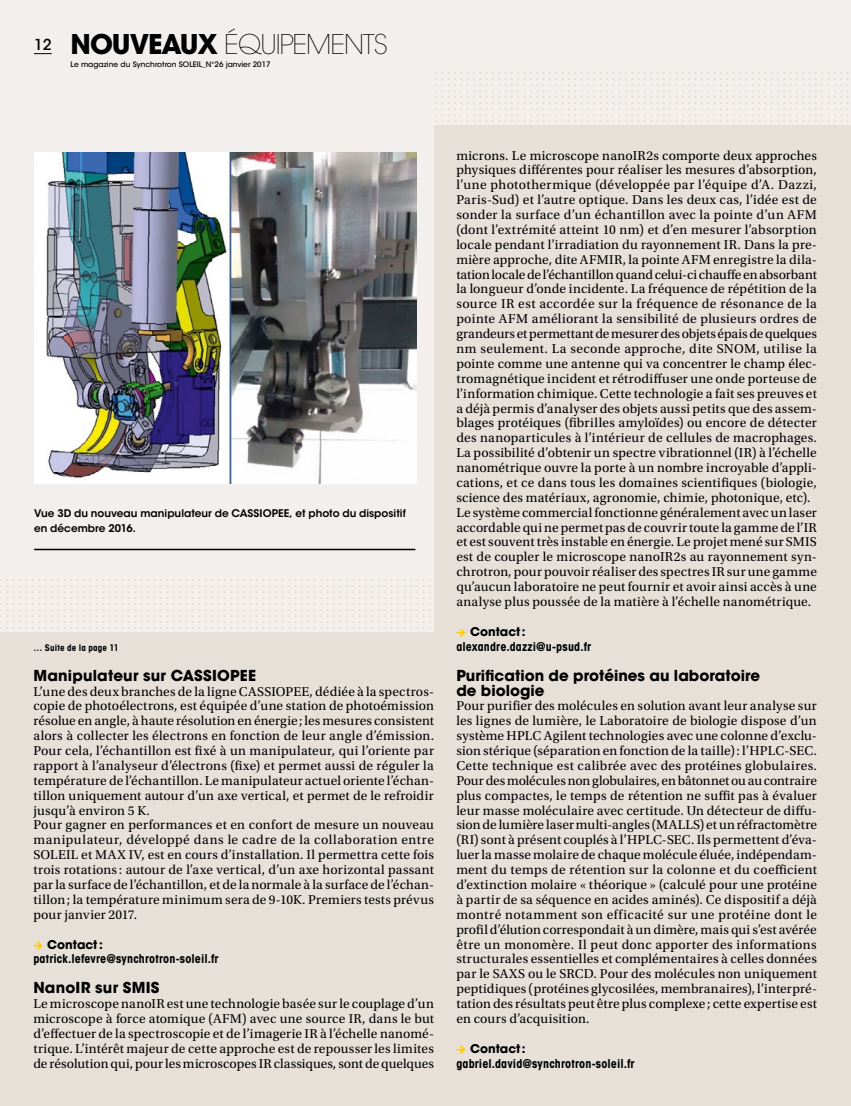
<style>
.page{position:relative;width:851px;height:1106px;background:#fff}
.page>*{position:absolute;margin:0;border:0;box-sizing:border-box;transform-origin:0 0}
.t1{font:200 27px "ITC Avant Garde Std";letter-spacing:-.04em;color:#000}
.t2{font:700 15px/14.9px "ITC Avant Garde Std";letter-spacing:.005em;color:#000}
.t3{font:500 15px "ITC Avant Garde Std";color:#000}
.t4{font:13.5px/14.9px "Utopia Std";letter-spacing:.015em;color:#000}
.t5{font:700 condensed 12px/14.9px "ITC Avant Garde Std";letter-spacing:.015em;color:#000}
.t6{font:600 10.5px/14.9px "ITC Avant Garde Std";color:#000}
.t7{font:700 condensed 9px "ITC Avant Garde Std";letter-spacing:.02em;color:#000}
.t8{font:7.5px "ITC Avant Garde Std";color:#dbd2c7}
.t9{font:500 7.5px "ITC Avant Garde Std";color:#000}
.s1{font-weight:700}
.s2{font-family:"Mini Pics International";font-weight:400;font-stretch:normal;font-size:9px;color:#fc0}
.s3{font-stretch:normal}
</style>
<div class="page">
<hr style="left:850px;top:34px;width:1px;height:1072px;background:#fff7e2">
<div style="left:0;top:0;width:850px;height:1106px;background:#f3efec"></div>
<div style="left:434px;top:125px;width:416px;height:981px;background:#e7e0d9"></div>
<div style="left:0;top:632px;width:434px;height:474px;background:#e7e0d9"></div>
<img style="left:34px;top:152px;width:382px;height:332px">
<hr style="left:34px;top:549px;width:381px;height:1px;background:#000">
<svg style="left:34px;top:53px;width:18px;height:1px"></svg>
<p class="t3" style="left:34px;top:35px;width:19px">12</p>
<h1 class="t1" style="left:71px;top:28px;width:318px"><span class="s1">NOUVEAUX</span> ÉQUIPEMENTS</h1>
<p class="t9" style="left:71px;top:59px;width:201px">Le magazine du Synchrotron SOLEIL_N°26 janvier 2017</p>
<p class="t8" style="left:434px;top:69px;width:417px">••••••••••••••••••••••••••••••••••••••••••••••••••••••••••••••••••</p>
<p class="t8" style="left:434px;top:75px;width:417px">••••••••••••••••••••••••••••••••••••••••••••••••••••••••••••••••••</p>
<p class="t8" style="left:434px;top:81px;width:417px">••••••••••••••••••••••••••••••••••••••••••••••••••••••••••••••••••</p>
<p class="t8" style="left:434px;top:87px;width:417px">••••••••••••••••••••••••••••••••••••••••••••••••••••••••••••••••••</p>
<p class="t8" style="left:434px;top:93px;width:417px">••••••••••••••••••••••••••••••••••••••••••••••••••••••••••••••••••</p>
<p class="t8" style="left:434px;top:99px;width:417px">••••••••••••••••••••••••••••••••••••••••••••••••••••••••••••••••••</p>
<p class="t8" style="left:434px;top:105px;width:417px">••••••••••••••••••••••••••••••••••••••••••••••••••••••••••••••••••</p>
<p class="t8" style="left:434px;top:111px;width:417px">••••••••••••••••••••••••••••••••••••••••••••••••••••••••••••••••••</p>
<p class="t8" style="left:434px;top:117px;width:417px">••••••••••••••••••••••••••••••••••••••••••••••••••••••••••••••••••</p>
<p class="t6" style="left:34px;top:505px;width:373px">Vue 3D du nouveau manipulateur de CASSIOPEE, et photo du dispositif en décembre 2016.</p>
<p class="t8" style="left:-1px;top:575px;width:434px">••••••••••••••••••••••••••••••••••••••••••••••••••••••••••••••••••••</p>
<p class="t8" style="left:-1px;top:581px;width:434px">••••••••••••••••••••••••••••••••••••••••••••••••••••••••••••••••••••</p>
<p class="t8" style="left:-1px;top:587px;width:434px">••••••••••••••••••••••••••••••••••••••••••••••••••••••••••••••••••••</p>
<p class="t8" style="left:-1px;top:593px;width:434px">••••••••••••••••••••••••••••••••••••••••••••••••••••••••••••••••••••</p>
<p class="t8" style="left:-1px;top:599px;width:434px">••••••••••••••••••••••••••••••••••••••••••••••••••••••••••••••••••••</p>
<p class="t8" style="left:-1px;top:605px;width:434px">••••••••••••••••••••••••••••••••••••••••••••••••••••••••••••••••••••</p>
<p class="t8" style="left:-1px;top:611px;width:434px">••••••••••••••••••••••••••••••••••••••••••••••••••••••••••••••••••••</p>
<p class="t8" style="left:-1px;top:617px;width:434px">••••••••••••••••••••••••••••••••••••••••••••••••••••••••••••••••••••</p>
<p class="t8" style="left:-1px;top:623px;width:434px">••••••••••••••••••••••••••••••••••••••••••••••••••••••••••••••••••••</p>
<p class="t7" style="left:33px;top:642px;width:87px">… Suite de la page 11</p>
<p class="t2" style="left:33px;top:667px;width:224px">Manipulateur sur CASSIOPEE</p>
<p class="t4" style="left:33px;top:684px;width:402px">L’une des deux branches de la ligne CASSIOPEE, dédiée à la spectros&shy;copie de photoélectrons, est équipée d’une station de photoémission résolue en angle, à haute résolution en énergie; les mesures consistent alors à collecter les électrons en fonction de leur angle d’émission.<br>Pour cela, l’échantillon est fixé à un manipulateur, qui l’oriente par rapport à l’analyseur d’électrons (fixe) et permet aussi de réguler la température de l’échantillon. Le manipulateur actuel oriente l’échan&shy;tillon uniquement autour d’un axe vertical, et permet de le refroidir jusqu’à environ 5 K.<br>Pour gagner en performances et en confort de mesure un nouveau manipulateur, développé dans le cadre de la collaboration entre SOLEIL et MAX IV, est en cours d’installation. Il permettra cette fois trois rotations : autour de l’axe vertical, d’un axe horizontal passant par la surface de l’échantillon, et de la normale à la surface de l’échan&shy;tillon; la température minimum sera de 9-10K. Premiers tests prévus pour janvier 2017.</p>
<p class="t5" style="left:33px;top:936px;width:187px"><span class="s2">E</span> <span class="s3">Contact: </span>patrick.lefevre@synchrotron-soleil.fr</p>
<p class="t2" style="left:33px;top:980px;width:128px">NanoIR sur SMIS</p>
<p class="t4" style="left:33px;top:996px;width:402px;text-align:justify">Le microscope nanoIR est une technologie basée sur le couplage d’un microscope à force atomique (AFM) avec une source IR, dans le but d’effectuer de la spectroscopie et de l’imagerie IR à l’échelle nanomé&shy;trique. L’intérêt majeur de cette approche est de repousser les limites de résolution qui, pour les microscopes IR classiques, sont de quelques</p>
<p class="t4" style="left:456px;top:148px;width:362px">microns. Le microscope nanoIR2s comporte deux approches physiques différentes pour réaliser les mesures d’absorption, l’une photothermique (développée par l’équipe d’A. Dazzi, Paris-Sud) et l’autre optique. Dans les deux cas, l’idée est de sonder la surface d’un échantillon avec la pointe d’un AFM (dont l’extrémité atteint 10 nm) et d’en mesurer l’absorption locale pendant l’irradiation du rayonnement IR. Dans la pre&shy;mière approche, dite AFMIR, la pointe AFM enregistre la dila&shy;tation locale de l’échantillon quand celui-ci chauffe en absorbant la longueur d’onde incidente. La fréquence de répétition de la source IR est accordée sur la fréquence de résonance de la pointe AFM améliorant la sensibilité de plusieurs ordres de grandeurs et permettant de mesurer des objets épais de quelques nm seulement. La seconde approche, dite SNOM, utilise la pointe comme une antenne qui va concentrer le champ élec&shy;tromagnétique incident et rétrodiffuser une onde porteuse de l’information chimique. Cette technologie a fait ses preuves et a déjà permis d’analyser des objets aussi petits que des assem&shy;blages protéiques (fibrilles amyloïdes) ou encore de détecter des nanoparticules à l’intérieur de cellules de macrophages.<br>La possibilité d’obtenir un spectre vibrationnel (IR) à l’échelle nanométrique ouvre la porte à un nombre incroyable d’appli&shy;cations, et ce dans tous les domaines scientifiques (biologie, science des matériaux, agronomie, chimie, photonique, etc).<br>Le système commercial fonctionne généralement avec un laser accordable qui ne permet pas de couvrir toute la gamme de l’IR et est souvent très instable en énergie. Le projet mené sur SMIS est de coupler le microscope nanoIR2s au rayonnement syn&shy;chrotron, pour pouvoir réaliser des spectres IR sur une gamme qu’aucun laboratoire ne peut fournir et avoir ainsi accès à une analyse plus poussée de la matière à l’échelle nanométrique.</p>
<p class="t5" style="left:456px;top:624px;width:136px"><span class="s2">E</span> <span class="s3">Contact: </span>alexandre.dazzi@u-psud.fr</p>
<p class="t2" style="left:456px;top:667px;width:305px">Purification de protéines au laboratoire de biologie</p>
<p class="t4" style="left:456px;top:699px;width:362px;text-align:justify">Pour purifier des molécules en solution avant leur analyse sur les lignes de lumière, le Laboratoire de biologie dispose d’un système HPLC Agilent technologies avec une colonne d’exclu&shy;sion stérique (séparation en fonction de la taille): l’HPLC-SEC.<br>Cette technique est calibrée avec des protéines globulaires.<br>Pour des molécules non globulaires, en bâtonnet ou au contraire plus compactes, le temps de rétention ne suffit pas à évaluer leur masse moléculaire avec certitude. Un détecteur de diffu&shy;sion de lumière laser multi-angles (MALLS) et un réfractomètre (RI) sont à présent couplés à l’HPLC-SEC. Ils permettent d’éva&shy;luer la masse molaire de chaque molécule éluée, indépendam&shy;ment du temps de rétention sur la colonne et du coefficient d’extinction molaire « théorique » (calculé pour une protéine à partir de sa séquence en acides aminés). Ce dispositif a déjà montré notamment son efficacité sur une protéine dont le profil d’élution correspondait à un dimère, mais qui s’est avérée être un monomère. Il peut donc apporter des informations structurales essentielles et complémentaires à celles données par le SAXS ou le SRCD. Pour des molécules non uniquement peptidiques (protéines glycosilées, membranaires), l’interpré&shy;tation des résultats peut être plus complexe; cette expertise est en cours d’acquisition.</p>
<p class="t5" style="left:456px;top:1040px;width:180px"><span class="s2">E</span> <span class="s3">Contact: </span>gabriel.david@synchrotron-soleil.fr</p>
</div>
